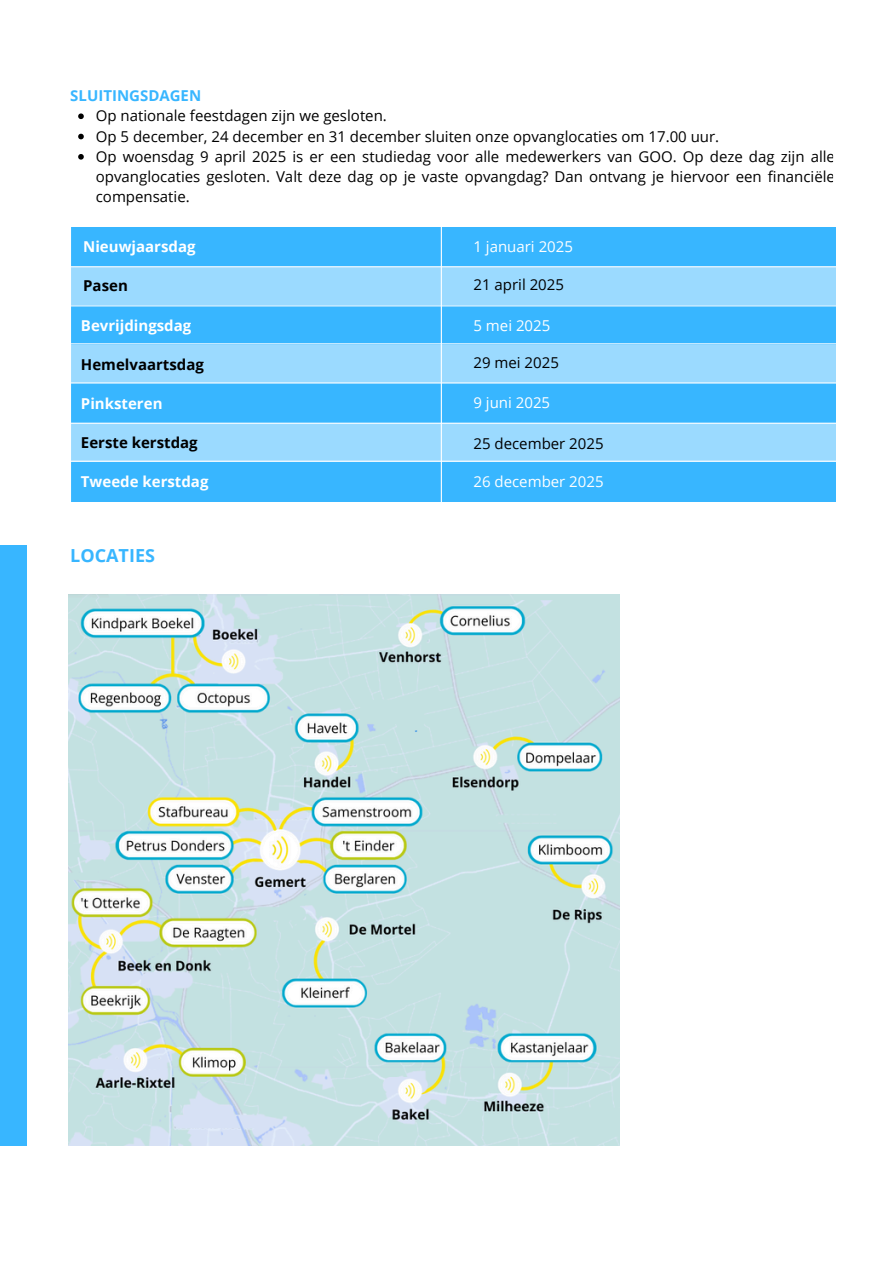
<style>
.page{position:relative;width:894px;height:1264px;background:#fff}
.page>*{position:absolute;margin:0;border:0;box-sizing:border-box;transform-origin:0 0}
.t1{font:700 18px "Open Sans";color:#38b6ff}
.t2{font:15px/20.2px "Open Sans";color:#000;text-align:justify}
.t3{font:700 15px "Open Sans";color:#fff}
.t4{font:15px "Open Sans";color:#fff}
.t5{font:700 15px "Open Sans";color:#000}
.t6{font:700 15px "Open Sans";color:#38b6ff}
</style>
<div class="page">
<div style="left:0;top:545px;width:27px;height:600px;background:#38b6ff"></div>
<img style="left:68px;top:594px;width:551px;height:551px">
<svg style="left:78px;top:113px;width:6px;height:6px"></svg>
<svg style="left:78px;top:134px;width:6px;height:5px"></svg>
<svg style="left:78px;top:154px;width:6px;height:6px"></svg>
<div style="left:71px;top:383px;width:764px;height:39px;background:#38b6ff"></div>
<div style="left:71px;top:344px;width:764px;height:39px;background:#9bdaff"></div>
<div style="left:71px;top:305px;width:764px;height:39px;background:#38b6ff"></div>
<div style="left:71px;top:266px;width:764px;height:39px;background:#9bdaff"></div>
<div style="left:71px;top:227px;width:764px;height:39px;background:#38b6ff"></div>
<div style="left:71px;top:422px;width:764px;height:40px;background:#9bdaff"></div>
<div style="left:71px;top:462px;width:764px;height:39px;background:#38b6ff"></div>
<hr style="left:440px;top:186px;width:2px;height:379px;background:#fff">
<hr style="left:60px;top:266px;width:786px;height:1px;background:#fff">
<hr style="left:61px;top:305px;width:786px;height:1px;background:#fff">
<hr style="left:58px;top:343px;width:786px;height:1px;background:#fff">
<hr style="left:60px;top:382px;width:786px;height:1px;background:#fff">
<hr style="left:58px;top:422px;width:786px;height:2px;background:#fff">
<hr style="left:60px;top:460px;width:786px;height:2px;background:#fff">
<svg style="left:830px;top:227px;width:6px;height:257px"></svg>
<h2 class="t6" style="left:70px;top:85px;width:132px">SLUITINGSDAGEN</h2>
<p class="t2" style="left:96px;top:105px;width:292px">Op nationale feestdagen zijn we gesloten.</p>
<p class="t2" style="left:96px;top:126px;width:624px">Op 5 december, 24 december en 31 december sluiten onze opvanglocaties om 17.00 uur.</p>
<p class="t2" style="left:96px;top:146px;width:740px">Op woensdag 9 april 2025 is er een studiedag voor alle medewerkers van GOO. Op deze dag zijn alle opvanglocaties gesloten. Valt deze dag op je vaste opvangdag? Dan ontvang je hiervoor een financiële compensatie.</p>
<p class="t3" style="left:83px;top:236px;width:114px">Nieuwjaarsdag</p>
<h3 class="t4" style="left:473px;top:236px;width:101px">1 januari 2025</h3>
<p class="t5" style="left:83px;top:275px;width:46px">Pasen</p>
<p class="t2" style="left:473px;top:274px;width:92px">21 april 2025</p>
<p class="t3" style="left:81px;top:314px;width:112px">Bevrijdingsdag</p>
<p class="t5" style="left:81px;top:353px;width:124px">Hemelvaartsdag</p>
<h3 class="t3" style="left:81px;top:393px;width:83px">Pinksteren</h3>
<p class="t4" style="left:473px;top:314px;width:78px">5 mei 2025</p>
<h3 class="t2" style="left:473px;top:352px;width:87px">29 mei 2025</h3>
<h3 class="t4" style="left:473px;top:392px;width:78px">9 juni 2025</h3>
<p class="t5" style="left:81px;top:432px;width:118px">Eerste kerstdag</p>
<p class="t2" style="left:473px;top:433px;width:132px">25 december 2025</p>
<p class="t3" style="left:81px;top:471px;width:129px">Tweede kerstdag</p>
<p class="t4" style="left:473px;top:471px;width:132px">26 december 2025</p>
<p class="t1" style="left:70px;top:543px;width:86px">LOCATIES</p>
</div>
